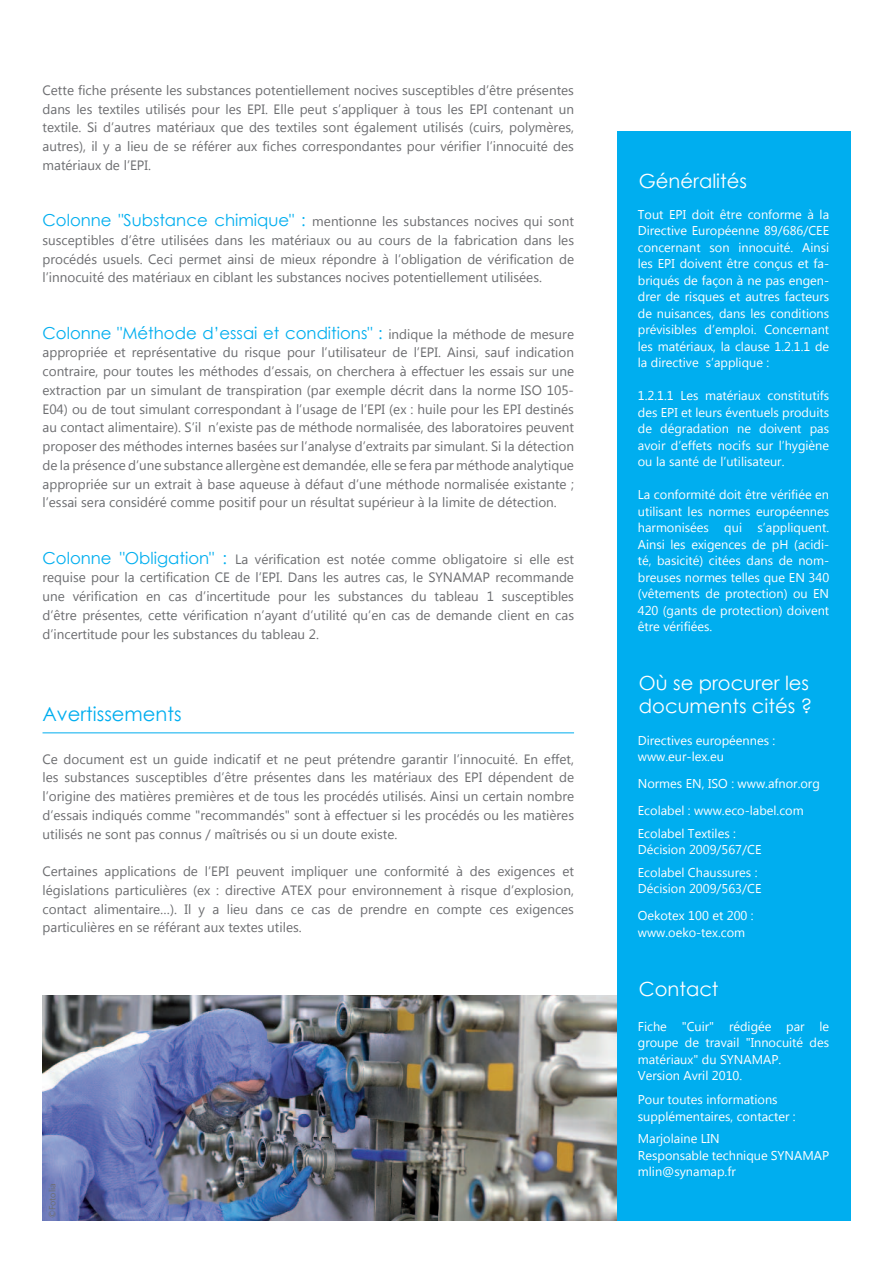
<style>
.page{position:relative;width:893px;height:1263px;background:#fff}
.page>*{position:absolute;margin:0;border:0;box-sizing:border-box;transform-origin:0 0}
.t1{font:19.5px/23.4px "Century Gothic";color:#fff}
.t2{font:19.5px "Century Gothic";color:#00aeef}
.t3{font:16.5px "Century Gothic";color:#00aeef}
.t4{font:13.5px/18.8px "Lao UI";color:#6c6d70;text-align:justify}
.t5{font:12.75px/16.5px "Lao UI";color:#fff;text-align:justify}
.t6{font:9px "Lao UI";color:#6c6d70}
.s1{font-family:"Century Gothic";font-size:16.5px;color:#00aeef}
.s2{font-family:"Lao UI";font-size:13.5px;color:#6c6d70}
</style>
<div class="page">
<img style="left:43px;top:995px;width:574px;height:225px">
<hr style="left:43px;top:732px;width:531px;height:1px;background:#00aeef">
<div style="left:617px;top:131px;width:233px;height:1089px;background:#00aeef"></div>
<p class="t4" style="left:43px;top:80px;width:533px">Cette fiche présente les substances potentiellement nocives susceptibles d’être présentes dans les textiles utilisés pour les EPI. Elle peut s’appliquer à tous les EPI contenant un textile. Si d’autres matériaux que des textiles sont également utilisés (cuirs, polymères, autres), il y a lieu de se référer aux fiches correspondantes pour vérifier l’innocuité des matériaux de l’EPI.</p>
<p class="t4" style="left:43px;top:211px;width:533px"><span class="s1">Colonne "Substance chimique" :</span> mentionne les substances nocives qui sont susceptibles d’être utilisées dans les matériaux ou au cours de la fabrication dans les procédés usuels. Ceci permet ainsi de mieux répondre à l’obligation de vérification de l’innocuité des matériaux en ciblant les substances nocives potentiellement utilisées.</p>
<p class="t3" style="left:43px;top:321px;width:533px">Colonne "Méthode d’essai et conditions" : <span class="s2">indique la méthode de mesure</span></p>
<p class="t4" style="left:43px;top:343px;width:533px">appropriée et représentative du risque pour l’utilisateur de l’EPI. Ainsi, sauf indication contraire, pour toutes les méthodes d’essais, on cherchera à effectuer les essais sur une extraction par un simulant de transpiration (par exemple décrit dans la norme ISO 105- E04) ou de tout simulant correspondant à l’usage de l’EPI (ex : huile pour les EPI destinés au contact alimentaire). S’il n’existe pas de méthode normalisée, des laboratoires peuvent proposer des méthodes internes basées sur l’analyse d’extraits par simulant. Si la détection de la présence d’une substance allergène est demandée, elle se fera par méthode analytique appropriée sur un extrait à base aqueuse à défaut d’une méthode normalisée existante ; l’essai sera considéré comme positif pour un résultat supérieur à la limite de détection.</p>
<p class="t4" style="left:43px;top:549px;width:533px"><span class="s1">Colonne "Obligation" :</span> La vérification est notée comme obligatoire si elle est requise pour la certification CE de l’EPI. Dans les autres cas, le SYNAMAP recommande une vérification en cas d’incertitude pour les substances du tableau 1 susceptibles d’être présentes, cette vérification n’ayant d’utilité qu’en cas de demande client en cas d’incertitude pour les substances du tableau 2.</p>
<p class="t2" style="left:43px;top:700px;width:141px">Avertissements</p>
<p class="t4" style="left:43px;top:749px;width:533px">Ce document est un guide indicatif et ne peut prétendre garantir l’innocuité. En effet, les substances susceptibles d’être présentes dans les matériaux des EPI dépendent de l’origine des matières premières et de tous les procédés utilisés. Ainsi un certain nombre d’essais indiqués comme "recommandés" sont à effectuer si les procédés ou les matières utilisés ne sont pas connus / maîtrisés ou si un doute existe.</p>
<p class="t4" style="left:43px;top:861px;width:533px">Certaines applications de l’EPI peuvent impliquer une conformité à des exigences et législations particulières (ex : directive ATEX pour environnement à risque d’explosion, contact alimentaire…). Il y a lieu dans ce cas de prendre en compte ces exigences particulières en se référant aux textes utiles.</p>
<p class="t6" style="left:46px;top:1218px;width:36px;rotate:-90deg">©Fotolia</p>
<p class="t1" style="left:639px;top:169px;width:110px">Généralités</p>
<p class="t5" style="left:638px;top:205px;width:193px">Tout EPI doit être conforme à la Directive Européenne 89/686/CEE concernant son innocuité. Ainsi les EPI doivent être conçus et fa&shy;briqués de façon à ne pas engen&shy;drer de risques et autres facteurs de nuisances, dans les conditions prévisibles d’emploi. Concernant les matériaux, la clause 1.2.1.1 de la directive s’applique :</p>
<p class="t5" style="left:638px;top:387px;width:193px">1.2.1.1 Les matériaux constitutifs des EPI et leurs éventuels produits de dégradation ne doivent pas avoir d’effets nocifs sur l’hygiène ou la santé de l’utilisateur.</p>
<p class="t5" style="left:638px;top:486px;width:193px">La conformité doit être vérifiée en utilisant les normes européennes harmonisées qui s’appliquent.<br>Ainsi les exigences de pH (acidi&shy;té, basicité) citées dans de nom&shy;breuses normes telles que EN 340 (vêtements de protection) ou EN 420 (gants de protection) doivent être vérifiées.</p>
<p class="t1" style="left:639px;top:671px;width:175px">Où se procurer les documents cités ?</p>
<p class="t5" style="left:638px;top:732px;width:139px">Directives européennes :</p>
<p class="t5" style="left:638px;top:748px;width:88px">www.eur-lex.eu</p>
<p class="t5" style="left:638px;top:775px;width:183px">Normes EN, ISO : www.afnor.org</p>
<p class="t5" style="left:638px;top:802px;width:167px">Ecolabel : www.eco-label.com</p>
<p class="t5" style="left:638px;top:825px;width:100px">Ecolabel Textiles :</p>
<p class="t5" style="left:638px;top:841px;width:125px">Décision 2009/567/CE</p>
<p class="t5" style="left:638px;top:864px;width:121px">Ecolabel Chaussures :</p>
<p class="t5" style="left:638px;top:880px;width:125px">Décision 2009/563/CE</p>
<p class="t5" style="left:638px;top:907px;width:117px">Oekotex 100 et 200 :</p>
<p class="t5" style="left:638px;top:924px;width:109px">www.oeko-tex.com</p>
<p class="t1" style="left:639px;top:977px;width:81px">Contact</p>
<p class="t5" style="left:638px;top:1018px;width:193px">Fiche "Cuir" rédigée par le groupe de travail "Innocuité des matériaux" du SYNAMAP.</p>
<p class="t5" style="left:638px;top:1067px;width:106px">Version Avril 2010.</p>
<p class="t5" style="left:638px;top:1091px;width:159px">Pour toutes informations supplémentaires, contacter :</p>
<p class="t5" style="left:638px;top:1130px;width:83px">Marjolaine LIN</p>
<p class="t5" style="left:638px;top:1147px;width:193px">Responsable technique SYNAMAP</p>
<p class="t5" style="left:638px;top:1163px;width:99px">mlin@synamap.fr</p>
</div>
